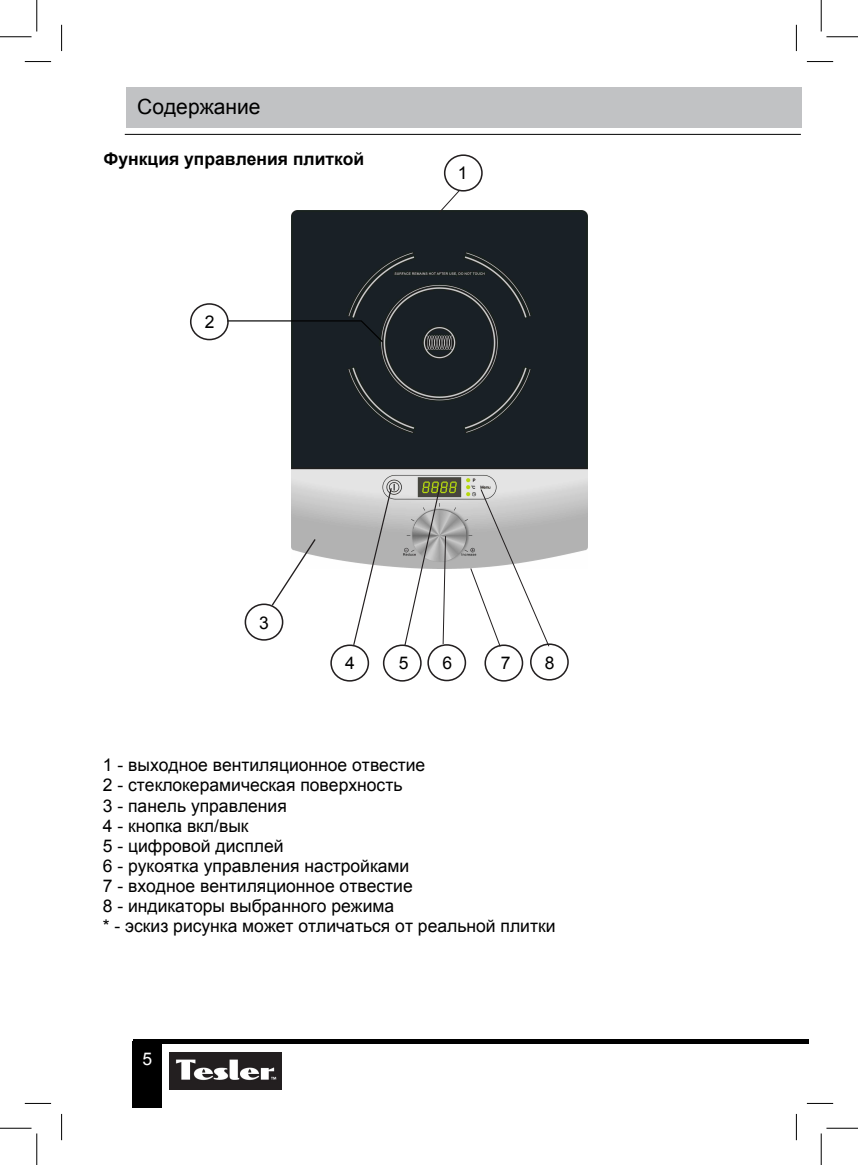
<style>
.page{position:relative;width:858px;height:1165px;background:#fff}
.page>*{position:absolute;margin:0;border:0;box-sizing:border-box;transform-origin:0 0}
.t1{font:21px "Arial";color:#000}
.t2{font:17.5px/20.1px "Arial";color:#000}
.t3{font:700 17.5px "Arial";color:#000}
.t4{font:17.5px "Arial";color:#fff}
</style>
<div class="page">
<svg style="left:25px;top:61px;width:26px;height:1px"></svg>
<svg style="left:806px;top:61px;width:26px;height:1px"></svg>
<svg style="left:25px;top:1103px;width:26px;height:1px"></svg>
<svg style="left:806px;top:1103px;width:26px;height:1px"></svg>
<svg style="left:61px;top:25px;width:1px;height:26px"></svg>
<svg style="left:61px;top:1114px;width:1px;height:26px"></svg>
<svg style="left:795px;top:25px;width:1px;height:26px"></svg>
<svg style="left:795px;top:1114px;width:1px;height:26px"></svg>
<hr style="left:0;top:36px;width:32px;height:1px;background:#000">
<hr style="left:826px;top:36px;width:31px;height:1px;background:#000">
<hr style="left:0;top:1128px;width:32px;height:1px;background:#000">
<hr style="left:826px;top:1128px;width:31px;height:1px;background:#000">
<hr style="left:36px;top:0;width:1px;height:32px;background:#000">
<hr style="left:36px;top:1133px;width:1px;height:32px;background:#000">
<hr style="left:820px;top:0;width:1px;height:32px;background:#000">
<hr style="left:820px;top:1133px;width:1px;height:32px;background:#000">
<div style="left:126px;top:88px;width:675px;height:40px;background:#c1c2c4"></div>
<hr style="left:125px;top:134px;width:675px;height:1px;background:#000">
<div style="left:133px;top:1039px;width:675px;height:5px;background:#000"></div>
<div style="left:132px;top:1041px;width:30px;height:67px;background:#000"></div>
<img style="left:170px;top:1052px;width:112px;height:37px">
<img style="left:291px;top:210px;width:296px;height:358px">
<svg style="left:438px;top:191px;width:22px;height:23px"></svg>
<svg style="left:228px;top:320px;width:156px;height:24px"></svg>
<svg style="left:270px;top:537px;width:47px;height:70px"></svg>
<svg style="left:403px;top:484px;width:42px;height:163px"></svg>
<div style="left:244px;top:603px;width:39px;height:38px;border:2px solid #231f20;border-radius:50%"></div>
<div style="left:383px;top:644px;width:38px;height:38px;border:2px solid #231f20;border-radius:50%"></div>
<div style="left:427px;top:644px;width:39px;height:37px;border:2px solid #231f20;border-radius:50%"></div>
<div style="left:484px;top:644px;width:39px;height:38px;border:2px solid #231f20;border-radius:50%"></div>
<svg style="left:470px;top:488px;width:80px;height:159px"></svg>
<div style="left:444px;top:154px;width:38px;height:38px;border:2px solid #231f20;border-radius:50%"></div>
<div style="left:190px;top:303px;width:39px;height:37px;border:2px solid #231f20;border-radius:50%"></div>
<div style="left:330px;top:644px;width:39px;height:38px;border:2px solid #231f20;border-radius:50%"></div>
<svg style="left:352px;top:487px;width:40px;height:159px"></svg>
<div style="left:530px;top:643px;width:38px;height:37px;border:2px solid #231f20;border-radius:50%"></div>
<p class="t1" style="left:137px;top:99px;width:125px">Содержаниe</p>
<p class="t3" style="left:103px;top:152px;width:262px">Функция управления плиткой</p>
<p class="t2" style="left:205px;top:313px;width:11px">2</p>
<p class="t2" style="left:458px;top:165px;width:11px">1</p>
<p class="t2" style="left:259px;top:614px;width:11px">3</p>
<p class="t2" style="left:345px;top:654px;width:11px">4</p>
<p class="t2" style="left:398px;top:654px;width:11px">5</p>
<p class="t2" style="left:442px;top:654px;width:11px">6</p>
<p class="t2" style="left:501px;top:654px;width:11px">7</p>
<p class="t2" style="left:544px;top:654px;width:11px">8</p>
<p class="t2" style="left:103px;top:757px;width:454px">1 - выходное вентиляционное отвестие<br>2 - стеклокерамическая поверхность<br>3 - панель управления<br>4 - кнопка вкл/вык<br>5 - цифровой дисплей<br>6 - рукоятка управления настройками<br>7 - входное вентиляционное отвестие<br>8 - индикаторы выбранного режима<br>* - эскиз рисунка может отличаться от реальной плитки</p>
<p class="t4" style="left:142px;top:1052px;width:11px">5</p>
</div>
